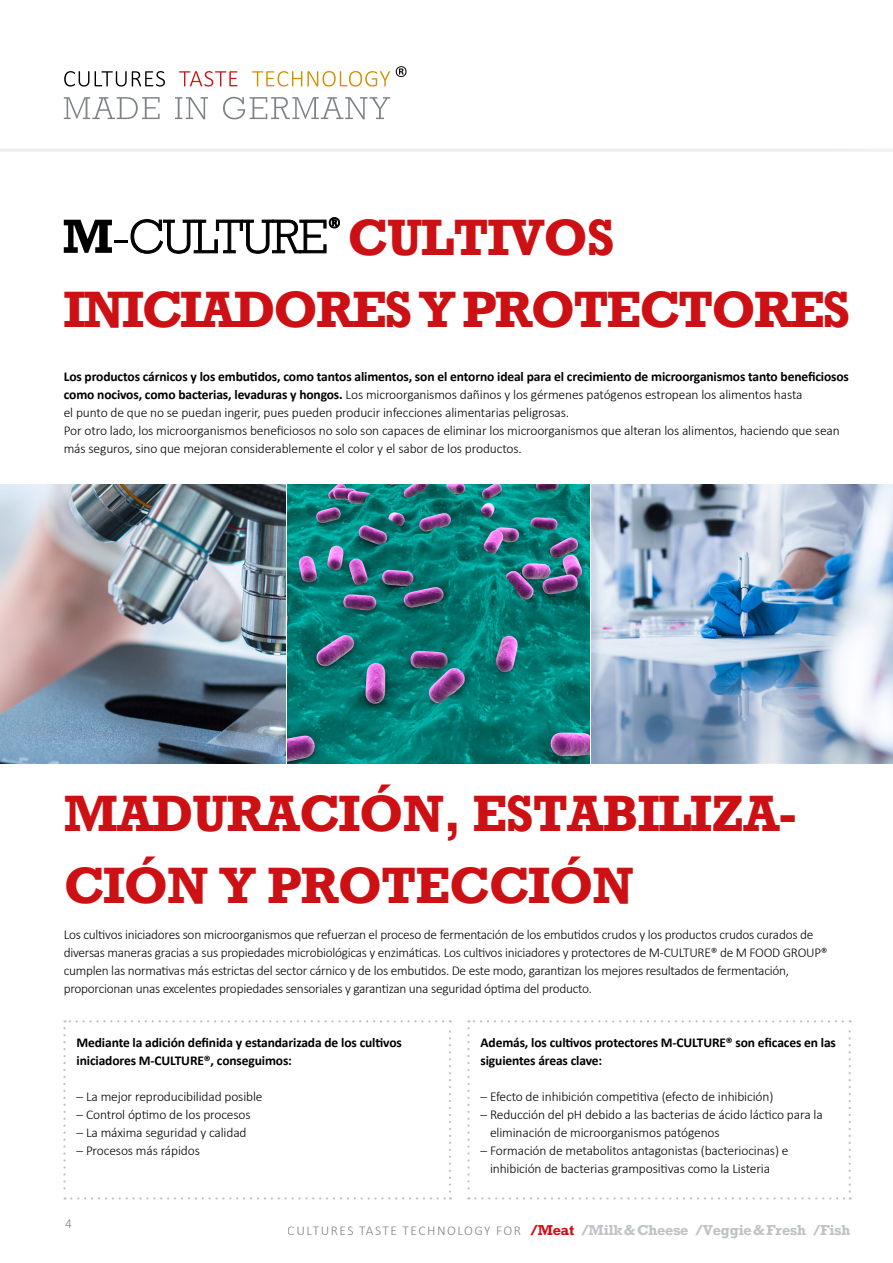
<style>
.page{position:relative;width:893px;height:1263px;background:#fff}
.page>*{position:absolute;margin:0;border:0;box-sizing:border-box;transform-origin:0 0}
.t1{font:700 48px/72px "Rockwell Nova";letter-spacing:-.02em;color:#cd1013}
.t2{font:700 48px/72px "Rockwell Nova";letter-spacing:-.04em;color:#cd1013}
.t3{font:300 13.5px/18px "Calibri";letter-spacing:-.01em;color:#000}
.t4{font:700 13.5px/18px "Calibri";letter-spacing:-.01em;color:#000}
.t5{font:700 13.5px "Rockwell Nova";letter-spacing:-.01em;color:#bec3c6}
.t6{font:300 13.5px "Calibri";color:#7c8286}
.s1{font-weight:700}
.s2{font-family:"Calibri";font-weight:300;color:#7c8286}
.s3{color:#cd1013}
</style>
<div class="page">
<img style="left:288px;top:485px;width:301px;height:278px">
<img style="left:0;top:485px;width:285px;height:278px">
<img style="left:591px;top:485px;width:302px;height:278px">
<svg style="left:63px;top:1020px;width:388px;height:179px"></svg>
<svg style="left:467px;top:1020px;width:384px;height:179px"></svg>
<hr style="left:0;top:149px;width:893px;height:3px;background:#ebedee">
<svg style="left:64px;top:71px;width:25px;height:16px"></svg>
<svg style="left:95px;top:71px;width:70px;height:16px"></svg>
<svg style="left:179px;top:71px;width:58px;height:16px"></svg>
<svg style="left:252px;top:71px;width:138px;height:16px"></svg>
<svg style="left:64px;top:97px;width:96px;height:22px"></svg>
<svg style="left:175px;top:97px;width:33px;height:22px"></svg>
<svg style="left:223px;top:97px;width:167px;height:22px"></svg>
<svg style="left:396px;top:66px;width:11px;height:11px"></svg>
<svg style="left:64px;top:217px;width:276px;height:36px"></svg>
<h1 class="t2" style="left:64px;top:200px;width:788px;text-indent:284px">CULTIVOS<br>INICIADORES Y PROTECTORES</h1>
<p class="t3" style="left:64px;top:367px;width:787px"><span class="s1">Los productos cárnicos y los embutidos, como tantos alimentos, son el entorno ideal para el crecimiento de microorganismos tanto beneficiosos como nocivos, como bacterias, levaduras y hongos.</span> Los microorganismos dañinos y los gérmenes patógenos estropean los alimentos hasta<br>el punto de que no se puedan ingerir, pues pueden producir infecciones alimentarias peligrosas.<br>Por otro lado, los microorganismos beneficiosos no solo son capaces de eliminar los microorganismos que alteran los alimentos, haciendo que sean más seguros, sino que mejoran considerablemente el color y el sabor de los productos.</p>
<h1 class="t1" style="left:64px;top:776px;width:735px">MADURACIÓN, ESTABILIZA-<br>CIÓN Y PROTECCIÓN</h1>
<p class="t3" style="left:64px;top:925px;width:765px">Los cultivos iniciadores son microorganismos que refuerzan el proceso de fermentación de los embutidos crudos y los productos crudos curados de diversas maneras gracias a sus propiedades microbiológicas y enzimáticas. Los cultivos iniciadores y protectores de M-CULTURE® de M FOOD GROUP® cumplen las normativas más estrictas del sector cárnico y de los embutidos. De este modo, garantizan los mejores resultados de fermentación, proporcionan unas excelentes propiedades sensoriales y garantizan una seguridad óptima del producto.</p>
<p class="t4" style="left:77px;top:1033px;width:327px">Mediante la adición definida y estandarizada de los cultivos iniciadores M-CULTURE®, conseguimos:</p>
<p class="t3" style="left:77px;top:1087px;width:188px">– La mejor reproducibilidad posible</p>
<p class="t3" style="left:77px;top:1105px;width:176px">– Control óptimo de los procesos</p>
<p class="t3" style="left:77px;top:1123px;width:172px">– La máxima seguridad y calidad</p>
<p class="t3" style="left:77px;top:1141px;width:125px">– Procesos más rápidos</p>
<p class="t4" style="left:480px;top:1033px;width:357px">Además, los cultivos protectores M-CULTURE® son eficaces en las siguientes áreas clave:</p>
<p class="t3" style="left:480px;top:1087px;width:294px">– Efecto de inhibición competitiva (efecto de inhibición)</p>
<p class="t3" style="left:490px;top:1105px;width:334px;text-indent:-10px">– Reducción del pH debido a las bacterias de ácido láctico para la eliminación de microorganismos patógenos</p>
<p class="t3" style="left:490px;top:1141px;width:300px;text-indent:-10px">– Formación de metabolitos antagonistas (bacteriocinas) e inhibición de bacterias grampositivas como la Listeria</p>
<p class="t6" style="left:65px;top:1215px;width:8px">4</p>
<p class="t5" style="left:288px;top:1221px;width:564px"><span class="s2">CULTURES TASTE TECHNOLOGY FOR</span> <span class="s3">/Meat</span> /Milk&amp;Cheese /Veggie&amp;Fresh /Fish</p>
</div>
